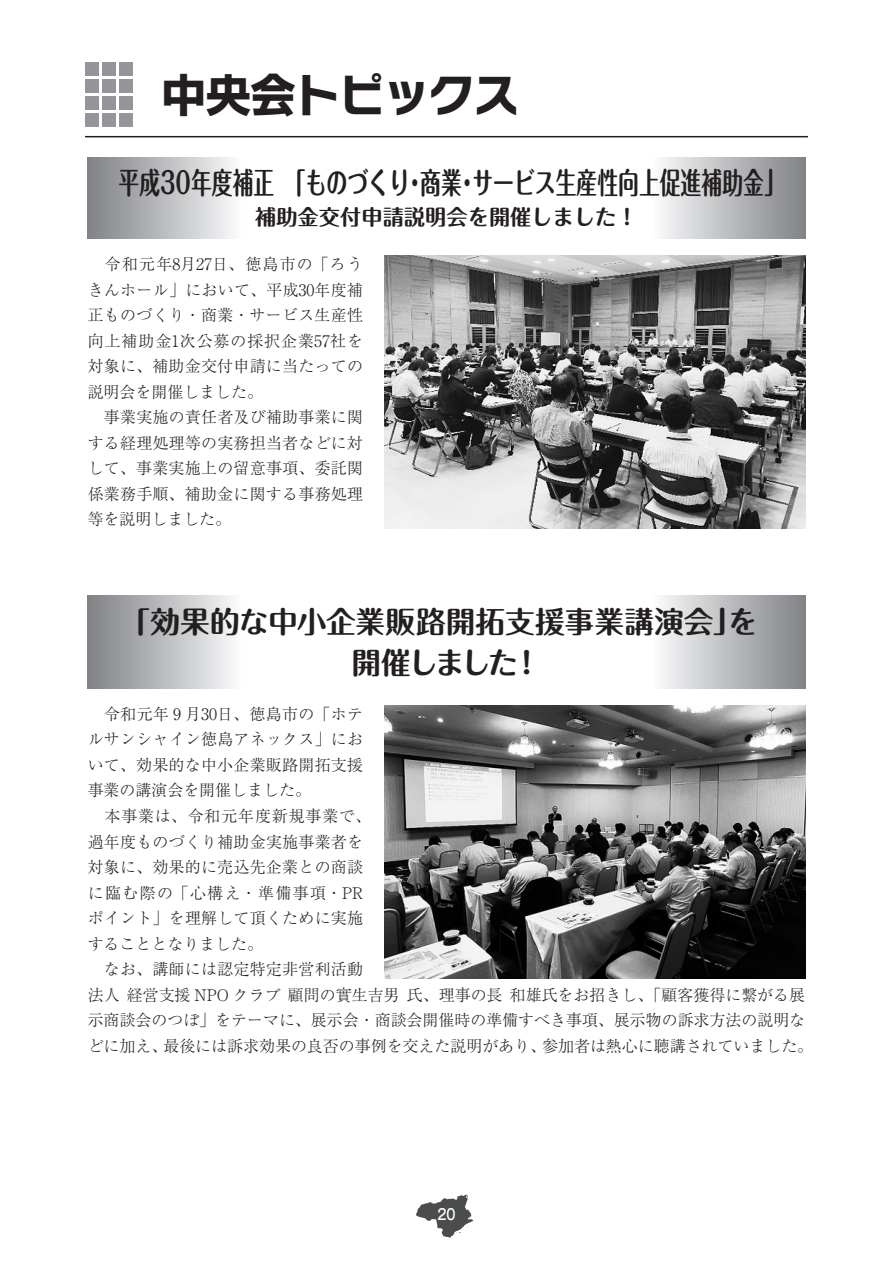
<style>
.page{position:relative;width:893px;height:1263px;background:#fff}
.page>*{position:absolute;margin:0;border:0;box-sizing:border-box;transform-origin:0 0}
.t1{font:44.7px "Typelabo N Std Bold 90 msp RKSJ H";color:#231f20}
.t2{font:700 29.7px "Maru Fo Pro";color:#231f20;scale:.7 1}
.t3{font:700 29.7px/40.3px "Maru Fo Pro";color:#231f20;text-align:center}
.t4{font:700 21.3px "Maru Fo Pro";color:#231f20}
.t5{font:300 15.9px/25.5px "Ryumin Pro";letter-spacing:.015em;color:#231f20}
.t6{font:500 14.85px "Gothic MB101 Pro";color:#fff;scale:.8 1}
.s1{font-family:"Shin Go Pro Bold 90 msp RKSJ H"}
</style>
<div class="page">
<svg style="left:416px;top:1194px;width:58px;height:44px"></svg>
<div style="left:86px;top:62px;width:13px;height:14px;background:#939598"></div>
<div style="left:103px;top:62px;width:13px;height:14px;background:#939598"></div>
<div style="left:86px;top:79px;width:13px;height:14px;background:#939598"></div>
<div style="left:103px;top:79px;width:13px;height:14px;background:#939598"></div>
<div style="left:86px;top:96px;width:13px;height:14px;background:#939598"></div>
<div style="left:103px;top:96px;width:13px;height:14px;background:#939598"></div>
<div style="left:86px;top:113px;width:13px;height:14px;background:#939598"></div>
<div style="left:103px;top:113px;width:13px;height:14px;background:#939598"></div>
<div style="left:120px;top:62px;width:13px;height:14px;background:#939598"></div>
<div style="left:120px;top:79px;width:13px;height:14px;background:#939598"></div>
<div style="left:120px;top:96px;width:13px;height:14px;background:#939598"></div>
<div style="left:120px;top:113px;width:13px;height:14px;background:#939598"></div>
<hr style="left:85px;top:136px;width:723px;height:1px;background:#231f20">
<div style="left:88px;top:157px;width:154px;height:81px;background:linear-gradient(to right,#7f8185,#fafafb)"></div>
<div style="left:88px;top:595px;width:154px;height:94px;background:linear-gradient(to right,#7f8185,#fafafb)"></div>
<div style="left:651px;top:157px;width:154px;height:81px;background:linear-gradient(to right,#fcfcfd,#818387)"></div>
<div style="left:651px;top:595px;width:154px;height:94px;background:linear-gradient(to right,#fcfcfd,#818387)"></div>
<img style="left:384px;top:255px;width:421px;height:273px">
<img style="left:384px;top:706px;width:421px;height:272px">
<h1 class="t1" style="left:161px;top:62px;width:359px"><span class="s1">中央会</span>トピックス</h1>
<h2 class="t2" style="left:118px;top:159px;width:953px">平成30年度補正　「ものづくり・商業・サービス生産性向上促進補助金」</h2>
<h3 class="t4" style="left:255px;top:200px;width:384px">補助金交付申請説明会を開催しました！</h3>
<p class="t5" style="left:88px;top:250px;width:277px">　令和元年8月27日、徳島市の「ろうきんホール」において、平成30年度補正ものづくり・商業・サービス生産性向上補助金1次公募の採択企業57社を対象に、補助金交付申請に当たっての説明会を開催しました。<br>　事業実施の責任者及び補助事業に関する経理処理等の実務担当者などに対して、事業実施上の留意事項、委託関係業務手順、補助金に関する事務処理等を説明しました。</p>
<h2 class="t3" style="left:121px;top:598px;width:638px">「効果的な中小企業販路開拓支援事業講演会」を開催しました！</h2>
<p class="t5" style="left:88px;top:700px;width:727px">　令和元年 9 月30日、徳島市の「ホテ<br>ルサンシャイン徳島アネックス」にお<br>いて、効果的な中小企業販路開拓支援<br>事業の講演会を開催しました。<br>　本事業は、令和元年度新規事業で、<br>過年度ものづくり補助金実施事業者を<br>対象に、効果的に売込先企業との商談<br>に臨む際の「心構え・準備事項・PR<br>ポイント」を理解して頂くために実施<br>することとなりました。<br>　なお、講師には認定特定非営利活動<br>法人経営支援 NPO クラブ顧問の實生吉男氏、理事の長和雄氏をお招きし、「顧客獲得に繋がる展示商談会のつぼ」をテーマに、展示会・商談会開催時の準備すべき事項、展示物の訴求方法の説明などに加え、最後には訴求効果の良否の事例を交えた説明があり、参加者は熱心に聴講されていました。</p>
<p class="t6" style="left:437px;top:1202px;width:24px">20</p>
</div>
